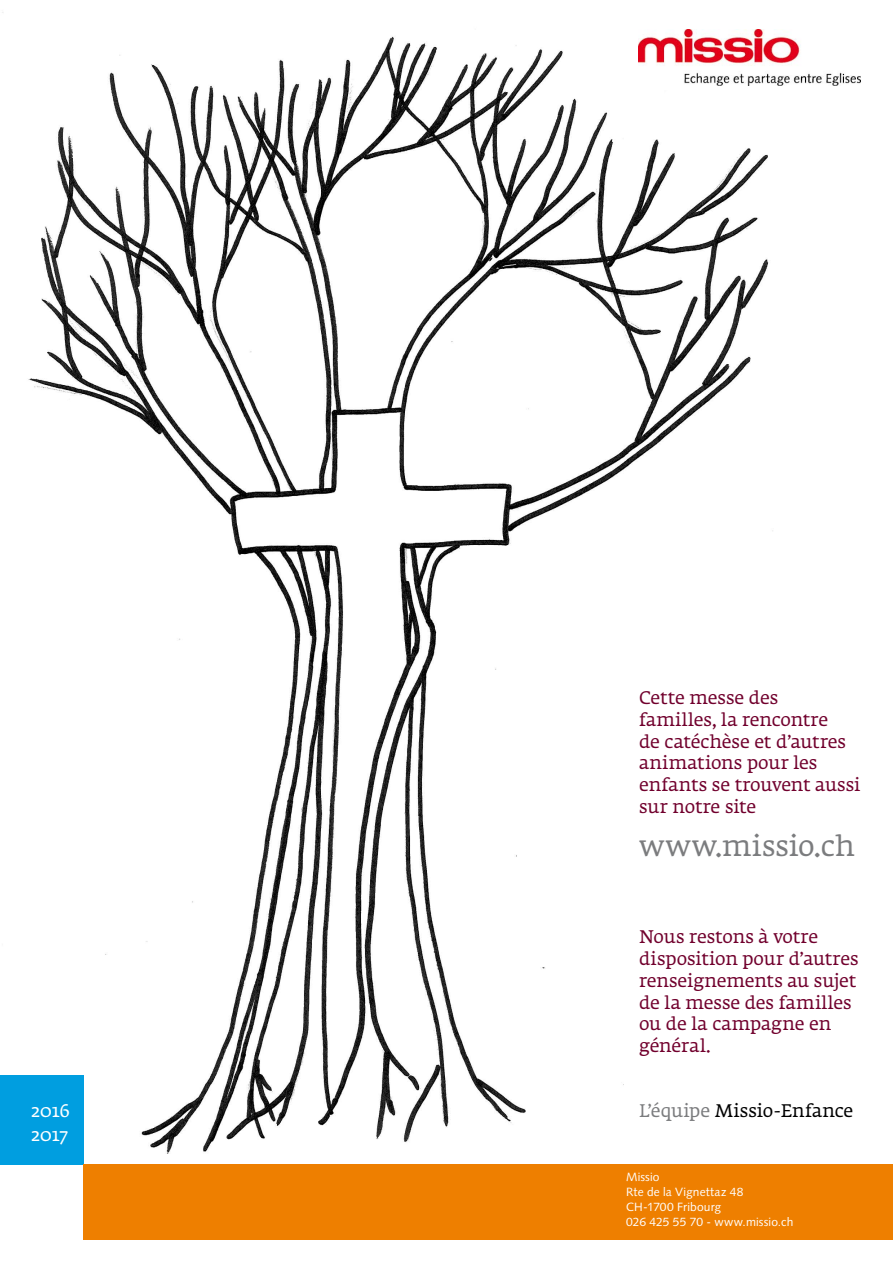
<style>
.page{position:relative;width:893px;height:1263px;background:#fff}
.page>*{position:absolute;margin:0;border:0;box-sizing:border-box;transform-origin:0 0}
.t1{font:28.5px "Fedra Serif A Std";color:#7b7c7e}
.t2{font:18px/21.8px "Fedra Serif A Std";letter-spacing:-.01em;color:#71002d}
.t3{font:18px "Fedra Serif A Std";color:#000}
.t4{font:18px/24px "Fedra Serif A Std";letter-spacing:-.03em;color:#fff}
.t5{font:12px/15px "Syntax LT Std";letter-spacing:.01em;color:#fff}
.s1{color:#7b7c7e}
</style>
<div class="page">
<img style="left:2px;top:12px;width:857px;height:1153px">
<div style="left:0;top:1075px;width:83px;height:90px;background:#009ee0"></div>
<div style="left:83px;top:1165px;width:810px;height:75px;background:#ee7f00"></div>
<img style="left:639px;top:30px;width:221px;height:55px">
<p class="t4" style="left:31px;top:1100px;width:41px">2016<br>2017</p>
<p class="t2" style="left:639px;top:688px;width:223px">Cette messe des<br>familles, la rencontre<br>de catéchèse et d’autres animations pour les enfants se trouvent aussi sur notre site</p>
<h1 class="t1" style="left:639px;top:828px;width:217px">www.missio.ch</h1>
<p class="t2" style="left:639px;top:928px;width:221px">Nous restons à votre disposition pour d’autres renseignements au sujet de la messe des familles ou de la campagne en général.</p>
<p class="t3" style="left:639px;top:1099px;width:216px"><span class="s1">L’équipe</span> Missio-Enfance</p>
<p class="t5" style="left:626px;top:1170px;width:169px">Missio<br>Rte de la Vignettaz 48<br>CH -1700 Fribourg<br>026 425 55 70 - www.missio.ch</p>
</div>
